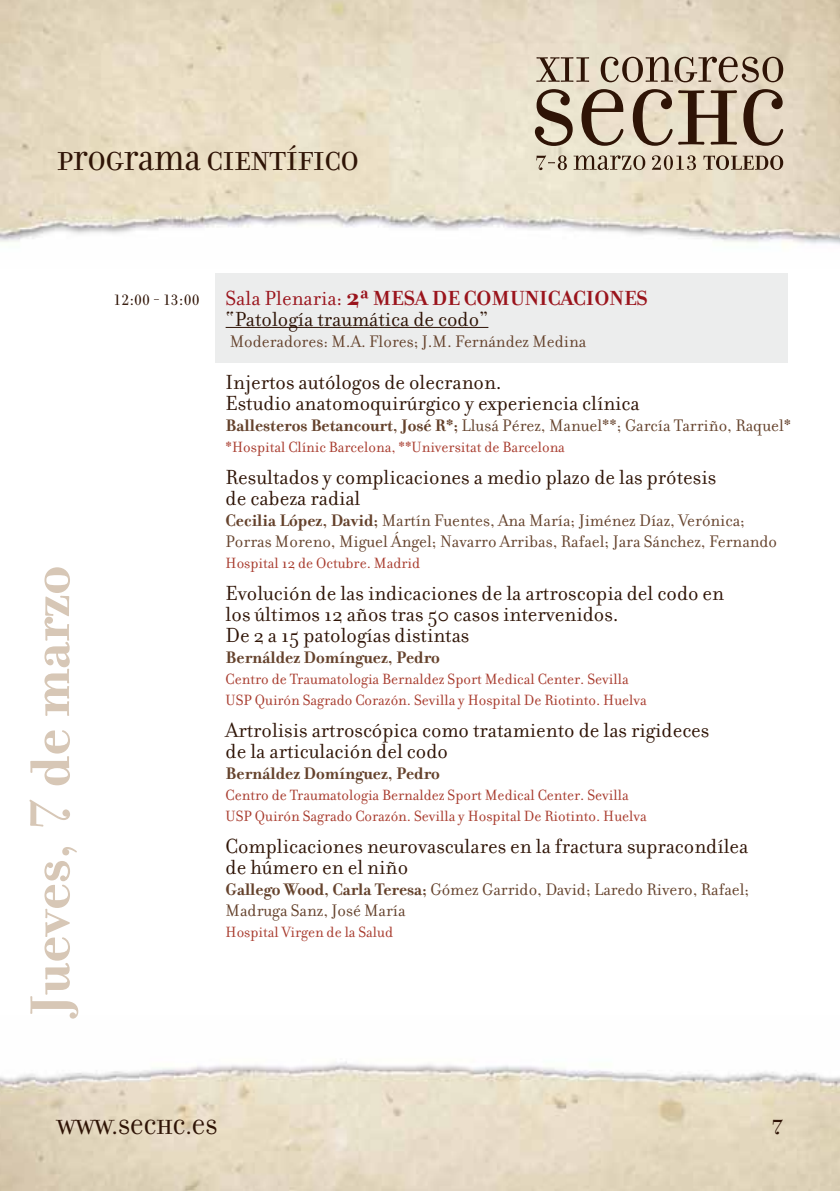
<style>
.page{position:relative;width:840px;height:1191px;background:#fff}
.page>*{position:absolute;margin:0;border:0;box-sizing:border-box;transform-origin:0 0}
.t1{font:700 60px "Filosofia";color:#d7c7b6}
.t2{font:28px "Filosofia Unicase";color:#2f1406}
.t3{font:22px/21px "Filosofia";color:#2f1406}
.t4{font:22px "Filosofia Unicase";color:#2f1406}
.t5{font:18px/21px "Filosofia";color:#65422c}
.t6{font:700 18px "Filosofia";color:#65422c}
.t7{font:16px/21px "Filosofia";color:#a7392b}
.s1{font-family:"Filosofia Unicase";font-weight:400}
.s2{font-family:"Filosofia Grand Caps"}
.s3{color:#9a141c}
.s4{font-weight:700;font-size:28px;color:#9a141c}
.s5{font-weight:700;color:#9a141c}
.s6{font-weight:700}
</style>
<div class="page">
<div style="left:215px;top:273px;width:571px;height:89px;background:#eceded"></div>
<img style="left:0;top:1061px;width:839px;height:130px">
<img style="left:0;top:0;width:839px;height:246px">
<hr style="left:225px;top:327px;width:263px;height:1px;background:#2f1406">
<svg style="left:536px;top:57px;width:53px;height:25px"></svg>
<svg style="left:600px;top:57px;width:182px;height:25px;background:#af9f8c"></svg>
<svg style="left:534px;top:89px;width:38px;height:57px;background:#a59784"></svg>
<svg style="left:581px;top:89px;width:42px;height:57px;background:#aa9a88"></svg>
<svg style="left:632px;top:89px;width:104px;height:57px;background:#ad9c89"></svg>
<svg style="left:743px;top:89px;width:39px;height:57px;background:#aa9987"></svg>
<svg style="left:536px;top:155px;width:30px;height:15px"></svg>
<svg style="left:573px;top:155px;width:72px;height:15px"></svg>
<svg style="left:651px;top:155px;width:44px;height:15px"></svg>
<svg style="left:703px;top:155px;width:79px;height:15px"></svg>
<p class="t2" style="left:57px;top:145px;width:303px">PROGRAMA CIENTÍFICO</p>
<h1 class="t1" style="left:14px;top:1016px;width:452px;rotate:-90deg">Jueves, <span class="s1">7</span> de marzo</h1>
<p class="t3" style="left:225px;top:287px;width:423px;text-indent:-112px"><span class="s2">12:00 - 13:00</span> <span class="s3">Sala Plenaria:</span> <span class="s4">2</span><span class="s5">ª MESA DE COMUNICACIONES </span>“Patología traumática de codo”</p>
<p class="t5" style="left:229px;top:331px;width:358px">Moderadores: M.A. Flores; J.M. Fernández Medina</p>
<p class="t3" style="left:225px;top:371px;width:415px">Injertos autólogos de olecranon.<br>Estudio anatomoquirúrgico y experiencia clínica</p>
<p class="t5" style="left:225px;top:415px;width:566px"><span class="s6">Ballesteros Betancourt, José R*;</span> Llusá Pérez, Manuel**; García Tarriño, Raquel*</p>
<p class="t7" style="left:225px;top:436px;width:340px">*Hospital Clínic Barcelona, **Universitat de Barcelona</p>
<p class="t3" style="left:225px;top:466px;width:492px">Resultados y complicaciones a medio plazo de las prótesis de cabeza radial</p>
<p class="t5" style="left:225px;top:510px;width:552px"><span class="s6">Cecilia López, David;</span> Martín Fuentes, Ana María; Jiménez Díaz, Verónica;<br>Porras Moreno, Miguel Ángel; Navarro Arribas, Rafael; Jara Sánchez, Fernando</p>
<p class="t7" style="left:225px;top:552px;width:196px">Hospital 12 de Octubre. Madrid</p>
<p class="t3" style="left:225px;top:582px;width:499px">Evolución de las indicaciones de la artroscopia del codo en los últimos 12 años tras 50 casos intervenidos.<br>De 2 a 15 patologías distintas</p>
<p class="t6" style="left:225px;top:646px;width:216px">Bernáldez Domínguez, Pedro</p>
<p class="t7" style="left:225px;top:668px;width:422px">Centro de Traumatologia Bernaldez Sport Medical Center. Sevilla<br>USP Quirón Sagrado Corazón. Sevilla y Hospital De Riotinto. Huelva</p>
<p class="t3" style="left:225px;top:719px;width:485px">Artrolisis artroscópica como tratamiento de las rigideces de la articulación del codo</p>
<p class="t6" style="left:225px;top:762px;width:216px">Bernáldez Domínguez, Pedro</p>
<p class="t7" style="left:225px;top:784px;width:422px">Centro de Traumatologia Bernaldez Sport Medical Center. Sevilla<br>USP Quirón Sagrado Corazón. Sevilla y Hospital De Riotinto. Huelva</p>
<p class="t3" style="left:225px;top:835px;width:524px">Complicaciones neurovasculares en la fractura supracondílea de húmero en el niño</p>
<p class="t5" style="left:225px;top:879px;width:525px"><span class="s6">Gallego Wood, Carla Teresa;</span> Gómez Garrido, David; Laredo Rivero, Rafael;<br>Madruga Sanz, José María</p>
<p class="t7" style="left:225px;top:921px;width:169px">Hospital Virgen de la Salud</p>
<p class="t4" style="left:57px;top:1114px;width:162px">WWW.SECHC.ES</p>
<p class="t4" style="left:771px;top:1114px;width:13px">7</p>
</div>
